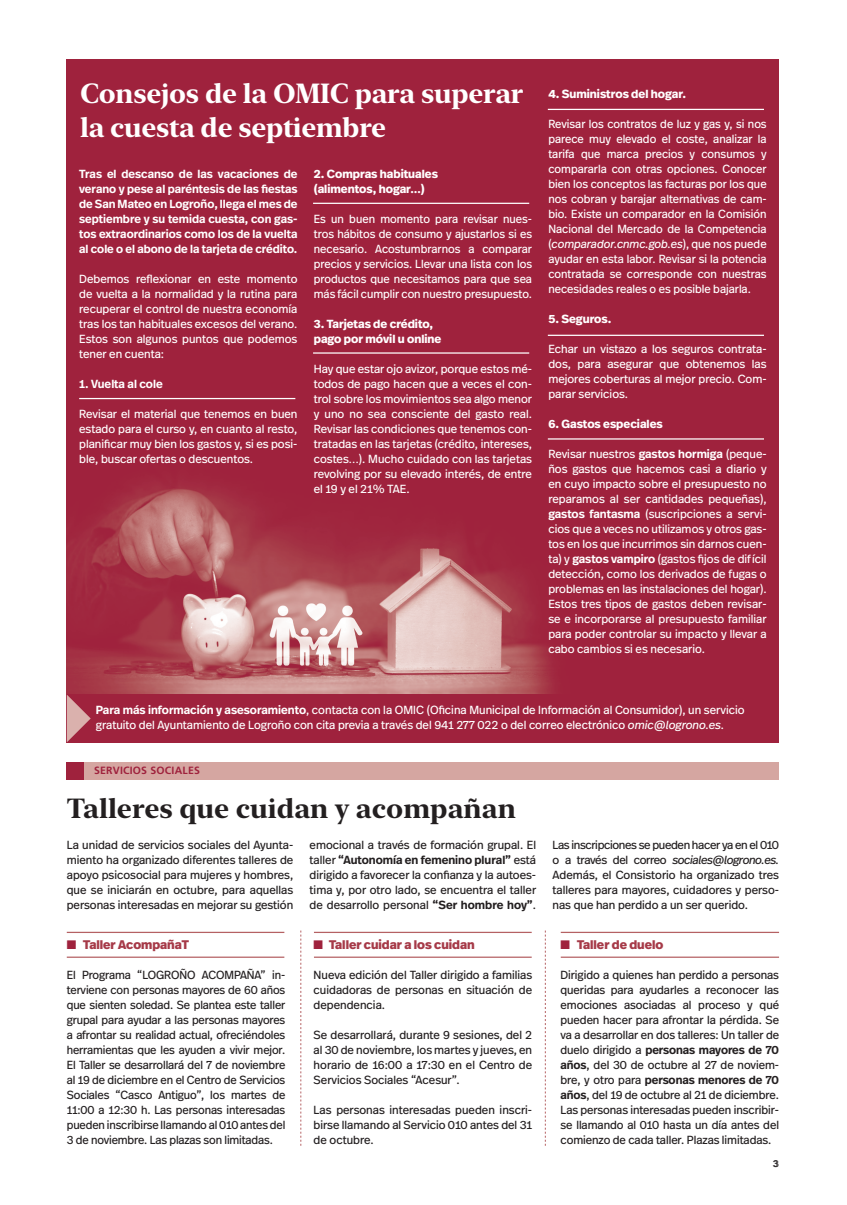
<style>
.page{position:relative;width:847px;height:1205px;background:#fff}
.page>*{position:absolute;margin:0;border:0;box-sizing:border-box;transform-origin:0 0}
.t1{font:700 27.5px/33.8px "New York Large";letter-spacing:-.01em;color:#fff}
.t2{font:700 27.5px "New York Large";color:#231f20}
.t3{font:800 12.5px "Real Head Pro";color:#a63a48}
.t4{font:11.75px/15px "Real Head Pro";color:#fff;text-align:justify}
.t5{font:11.75px/15px "Real Head Pro";color:#231f20;text-align:justify}
.t6{font:600 11.75px/15px "Real Head Pro";color:#fff;text-align:justify}
.t7{font:700 11.75px/15px "Real Head Pro";color:#fff}
.t8{font:700 10.5px "Frutiger LT Std";letter-spacing:.02em;color:#9f223d}
.t9{font:9.38px "Arial";color:#231f20}
.s1{font-style:italic}
.s2{font-weight:600}
.s3{color:#9f223d}
</style>
<div class="page">
<div style="left:67px;top:60px;width:712px;height:652px;background:#9f223d"></div>
<img style="left:67px;top:397px;width:486px;height:297px">
<div style="left:67px;top:762px;width:712px;height:17px;background:#d5a6a1"></div>
<div style="left:67px;top:762px;width:17px;height:17px;background:#9f223d"></div>
<hr style="left:67px;top:957px;width:217px;height:1px;background:#b56163">
<hr style="left:314px;top:957px;width:218px;height:1px;background:#b56163">
<hr style="left:561px;top:957px;width:218px;height:1px;background:#b56163">
<hr style="left:67px;top:932px;width:217px;height:1px;background:#b56163">
<svg style="left:301px;top:930px;width:1px;height:216px"></svg>
<svg style="left:545px;top:930px;width:1px;height:216px"></svg>
<hr style="left:314px;top:932px;width:218px;height:1px;background:#b56163">
<hr style="left:561px;top:932px;width:218px;height:1px;background:#b56163">
<hr style="left:79px;top:398px;width:216px;height:1px;background:#fff">
<hr style="left:313px;top:203px;width:216px;height:1px;background:#fff">
<hr style="left:548px;top:109px;width:216px;height:1px;background:#fff">
<hr style="left:548px;top:335px;width:216px;height:1px;background:#fff">
<hr style="left:548px;top:438px;width:216px;height:2px;background:#fff">
<hr style="left:313px;top:352px;width:216px;height:2px;background:#fff">
<div style="left:67px;top:694px;width:712px;height:49px;background:#9f223d"></div>
<svg style="left:67px;top:695px;width:24px;height:47px"></svg>
<h1 class="t1" style="left:80px;top:75px;width:445px">Consejos de la OMIC para superar la cuesta de septiembre</h1>
<p class="t6" style="left:79px;top:166px;width:220px">Tras el descanso de las vacaciones de verano y pese al paréntesis de las fiestas de San Mateo en Logroño, llega el mes de septiembre y su temida cuesta, con gas&shy;tos extraordinarios como los de la vuelta al cole o el abono de la tarjeta de crédito.</p>
<p class="t4" style="left:79px;top:271px;width:220px">Debemos reflexionar en este momento de vuelta a la normalidad y la rutina para recuperar el control de nuestra economía tras los tan habituales excesos del verano.<br>Estos son algunos puntos que podemos tener en cuenta:</p>
<p class="t6" style="left:79px;top:376px;width:85px">1. Vuelta al cole</p>
<p class="t4" style="left:79px;top:406px;width:220px">Revisar el material que tenemos en buen estado para el curso y, en cuanto al resto, planificar muy bien los gastos y, si es posi&shy;ble, buscar ofertas o descuentos.</p>
<p class="t7" style="left:314px;top:166px;width:126px">2. Compras habituales (alimentos, hogar…)</p>
<p class="t4" style="left:314px;top:211px;width:220px">Es un buen momento para revisar nues&shy;tros hábitos de consumo y ajustarlos si es necesario. Acostumbrarnos a comparar precios y servicios. Llevar una lista con los productos que necesitamos para que sea más fácil cumplir con nuestro presupuesto.</p>
<p class="t7" style="left:314px;top:316px;width:129px">3. Tarjetas de crédito, pago por móvil u online</p>
<p class="t4" style="left:314px;top:361px;width:220px">Hay que estar ojo avizor, porque estos mé&shy;todos de pago hacen que a veces el con&shy;trol sobre los movimientos sea algo menor y uno no sea consciente del gasto real.<br>Revisar las condiciones que tenemos con&shy;tratadas en las tarjetas (crédito, intereses, costes…). Mucho cuidado con las tarjetas revolving por su elevado interés, de entre el 19 y el 21% TAE.</p>
<p class="t7" style="left:548px;top:86px;width:139px">4. Suministros del hogar.</p>
<p class="t4" style="left:548px;top:116px;width:220px">Revisar los contratos de luz y gas y, si nos parece muy elevado el coste, analizar la tarifa que marca precios y consumos y compararla con otras opciones. Conocer bien los conceptos las facturas por los que nos cobran y barajar alternativas de cam&shy;bio. Existe un comparador en la Comisión Nacional del Mercado de la Competencia (<span class="s1">comparador.cnmc.gob.es</span>), que nos puede ayudar en esta labor. Revisar si la potencia contratada se corresponde con nuestras necesidades reales o es posible bajarla.</p>
<p class="t7" style="left:548px;top:311px;width:65px">5. Seguros.</p>
<p class="t4" style="left:548px;top:341px;width:220px">Echar un vistazo a los seguros contrata&shy;dos, para asegurar que obtenemos las mejores coberturas al mejor precio. Com&shy;parar servicios.</p>
<p class="t7" style="left:548px;top:416px;width:116px">6. Gastos especiales</p>
<p class="t4" style="left:548px;top:446px;width:220px">Revisar nuestros <span class="s2">gastos hormiga</span> (peque&shy;ños gastos que hacemos casi a diario y en cuyo impacto sobre el presupuesto no reparamos al ser cantidades pequeñas), <span class="s2">gastos fantasma</span> (suscripciones a servi&shy;cios que a veces no utilizamos y otros gas&shy;tos en los que incurrimos sin darnos cuen&shy;ta) y <span class="s2">gastos vampiro</span> (gastos fijos de difícil detección, como los derivados de fugas o problemas en las instalaciones del hogar).<br>Estos tres tipos de gastos deben revisar&shy;se e incorporarse al presupuesto familiar para poder controlar su impacto y llevar a cabo cambios si es necesario.</p>
<p class="t4" style="left:96px;top:702px;width:650px"><span class="s2">Para más información y asesoramiento</span>, contacta con la OMIC (Oficina Municipal de Información al Consumidor), un servicio gratuito del Ayuntamiento de Logroño con cita previa a través del 941 277 022 o del correo electrónico <span class="s1">omic@logrono.es.</span></p>
<p class="t8" style="left:94px;top:765px;width:107px">SERVICIOS SOCIALES</p>
<h1 class="t2" style="left:67px;top:788px;width:451px">Talleres que cuidan y acompañan</h1>
<p class="t5" style="left:67px;top:837px;width:228px">La unidad de servicios sociales del Ayunta&shy;miento ha organizado diferentes talleres de apoyo psicosocial para mujeres y hombres, que se iniciarán en octubre, para aquellas personas interesadas en mejorar su gestión</p>
<p class="t5" style="left:310px;top:837px;width:228px">emocional a través de formación grupal. El taller <span class="s2">“Autonomía en femenino plural”</span> está dirigido a favorecer la confianza y la autoes&shy;tima y, por otro lado, se encuentra el taller de desarrollo personal <span class="s2">“Ser hombre hoy”</span>.</p>
<p class="t5" style="left:552px;top:837px;width:228px">Las inscripciones se pueden hacer ya en el 010 o a través del correo <span class="s1">sociales@logrono.es.<br></span>Además, el Consistorio ha organizado tres talleres para mayores, cuidadores y perso&shy;nas que han perdido a un ser querido.</p>
<p class="t3" style="left:67px;top:935px;width:124px"><span class="s3">■</span> Taller AcompañaT</p>
<p class="t5" style="left:67px;top:967px;width:220px">El Programa “LOGROÑO ACOMPAÑA” in&shy;terviene con personas mayores de 60 años que sienten soledad. Se plantea este taller grupal para ayudar a las personas mayores a afrontar su realidad actual, ofreciéndoles herramientas que les ayuden a vivir mejor.<br>El Taller se desarrollará del 7 de noviembre al 19 de diciembre en el Centro de Servicios Sociales “Casco Antiguo”, los martes de 11:00 a 12:30 h. Las personas interesadas pueden inscribirse llamando al 010 antes del 3 de noviembre. Las plazas son limitadas.</p>
<p class="t3" style="left:314px;top:935px;width:163px"><span class="s3">■</span> Taller cuidar a los cuidan</p>
<p class="t5" style="left:314px;top:967px;width:220px">Nueva edición del Taller dirigido a familias cuidadoras de personas en situación de dependencia.</p>
<p class="t5" style="left:314px;top:1027px;width:220px">Se desarrollará, durante 9 sesiones, del 2 al 30 de noviembre, los martes y jueves, en horario de 16:00 a 17:30 en el Centro de Servicios Sociales “Acesur”.</p>
<p class="t5" style="left:314px;top:1102px;width:220px">Las personas interesadas pueden inscri&shy;birse llamando al Servicio 010 antes del 31 de octubre.</p>
<p class="t3" style="left:560px;top:935px;width:104px"><span class="s3">■</span> Taller de duelo</p>
<p class="t5" style="left:560px;top:967px;width:220px">Dirigido a quienes han perdido a personas queridas para ayudarles a reconocer las emociones asociadas al proceso y qué pueden hacer para afrontar la pérdida. Se va a desarrollar en dos talleres: Un taller de duelo dirigido a <span class="s2">personas mayores de 70 años</span>, del 30 de octubre al 27 de noviem&shy;bre, y otro para <span class="s2">personas menores de 70 años</span>, del 19 de octubre al 21 de diciembre.<br>Las personas interesadas pueden inscribir&shy;se llamando al 010 hasta un día antes del comienzo de cada taller. Plazas limitadas.</p>
<p class="t9" style="left:774px;top:1157px;width:7px">3</p>
</div>
